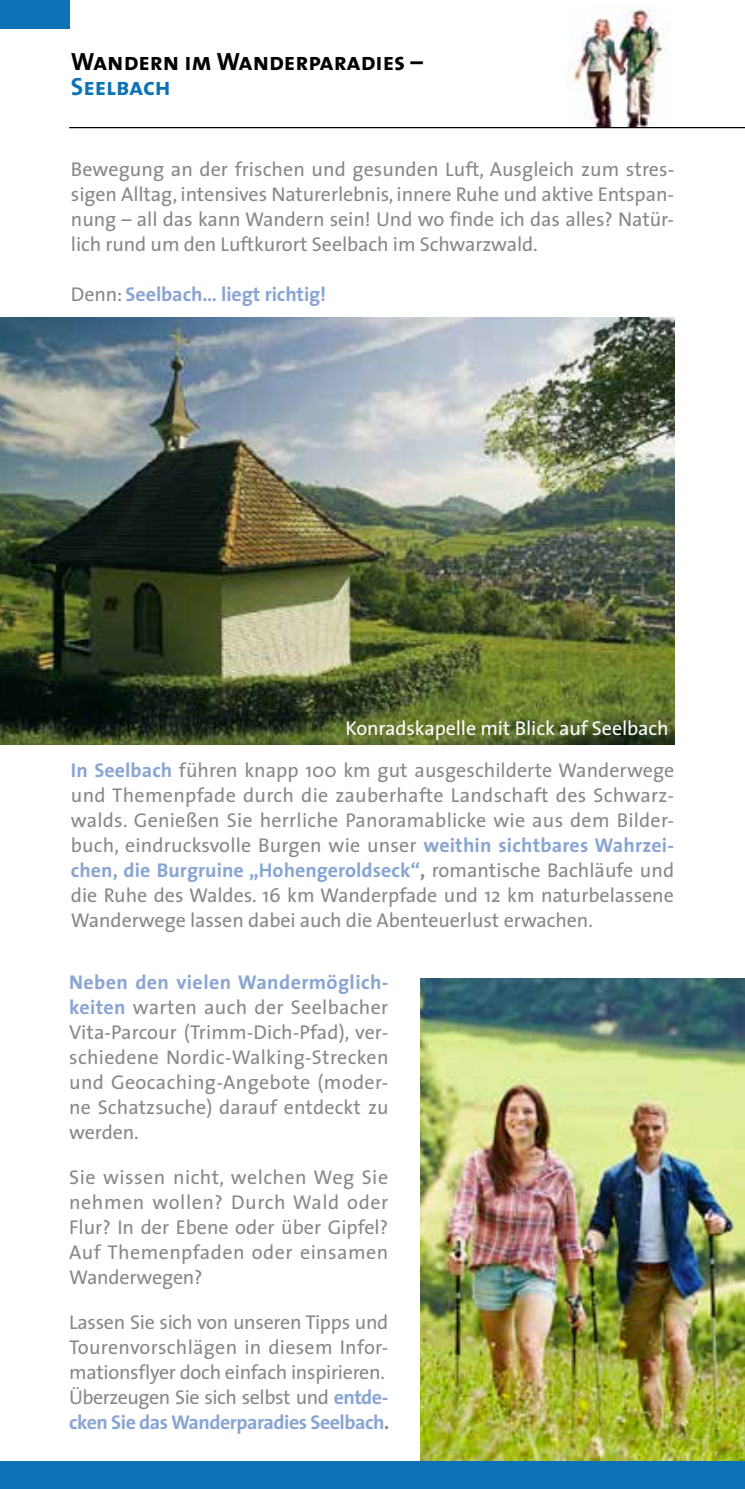
<style>
.page{position:relative;width:745px;height:1489px;background:#fff}
.page>*{position:absolute;margin:0;border:0;box-sizing:border-box;transform-origin:0 0}
.t1{font:25px "The Sans Bold Caps";letter-spacing:-.005em;color:#000}
.t2{font:25px "The Sans Bold Caps";letter-spacing:-.005em;color:#0b72b5}
.t3{font:20px/25px "The Sans";letter-spacing:-.005em;color:#87888a;text-align:justify}
.t4{font:20px "The Sans";letter-spacing:-.005em;color:#fff}
.t5{font:700 20px "The Sans";letter-spacing:-.005em;color:#89a5d2}
.s1{font-weight:400;color:#87888a}
.s2{font-weight:700;color:#89a5d2}
.s3{font-weight:700}
</style>
<div class="page">
<div style="left:0;top:1461px;width:744px;height:27px;background:#0b72b5"></div>
<img style="left:420px;top:978px;width:324px;height:483px">
<div style="left:0;top:0;width:69px;height:28px;background:#0b72b5"></div>
<img style="left:0;top:317px;width:673px;height:427px">
<hr style="left:69px;top:127px;width:675px;height:1px;background:#000">
<img style="left:567px;top:6px;width:102px;height:120px">
<p class="t1" style="left:71px;top:40px;width:353px">Wandern im Wanderparadies –</p>
<p class="t2" style="left:71px;top:65px;width:101px">Seelbach</p>
<p class="t3" style="left:71px;top:156px;width:604px">Bewegung an der frischen und gesunden Luft, Ausgleich zum stres&shy;sigen Alltag, intensives Naturerlebnis, innere Ruhe und aktive Entspan&shy;nung – all das kann Wandern sein! Und wo finde ich das alles? Natür&shy;lich rund um den Luftkurort Seelbach im Schwarzwald.</p>
<p class="t5" style="left:71px;top:278px;width:257px"><span class="s1">Denn:</span> Seelbach… liegt richtig!</p>
<p class="t4" style="left:345px;top:711px;width:324px">Konradskapelle mit Blick auf Seelbach</p>
<p class="t3" style="left:71px;top:756px;width:604px"><span class="s2">In Seelbach</span> führen knapp 100 km gut ausgeschilderte Wanderwege und Themenpfade durch die zauberhafte Landschaft des Schwarz&shy;walds. Genießen Sie herrliche Panoramablicke wie aus dem Bilder&shy;buch, eindrucksvolle Burgen wie unser <span class="s2">weithin sichtbares Wahrzei&shy;chen, die Burgruine „Hohengeroldseck“</span><span class="s3">,</span> romantische Bachläufe und die Ruhe des Waldes. 16 km Wanderpfade und 12 km naturbelassene Wanderwege lassen dabei auch die Abenteuerlust erwachen.</p>
<p class="t3" style="left:69px;top:968px;width:321px"><span class="s2">Neben den vielen Wandermöglich&shy;keiten</span> warten auch der Seelbacher Vita-Parcour (Trimm-Dich-Pfad), ver&shy;schiedene Nordic-Walking-Strecken und Geocaching-Angebote (moder&shy;ne Schatzsuche) darauf entdeckt zu werden.</p>
<p class="t3" style="left:69px;top:1163px;width:320px">Sie wissen nicht, welchen Weg Sie nehmen wollen? Durch Wald oder Flur? In der Ebene oder über Gipfel?<br>Auf Themenpfaden oder einsamen Wanderwegen?</p>
<p class="t3" style="left:69px;top:1308px;width:321px;text-align:left">Lassen Sie sich von unseren Tipps und Tourenvorschlägen in diesem Infor&shy;mationsflyer doch einfach inspirieren.<br>Überzeugen Sie sich selbst und <span class="s2">entde&shy;cken Sie das Wanderparadies Seelbach</span><span class="s3">.</span></p>
</div>
